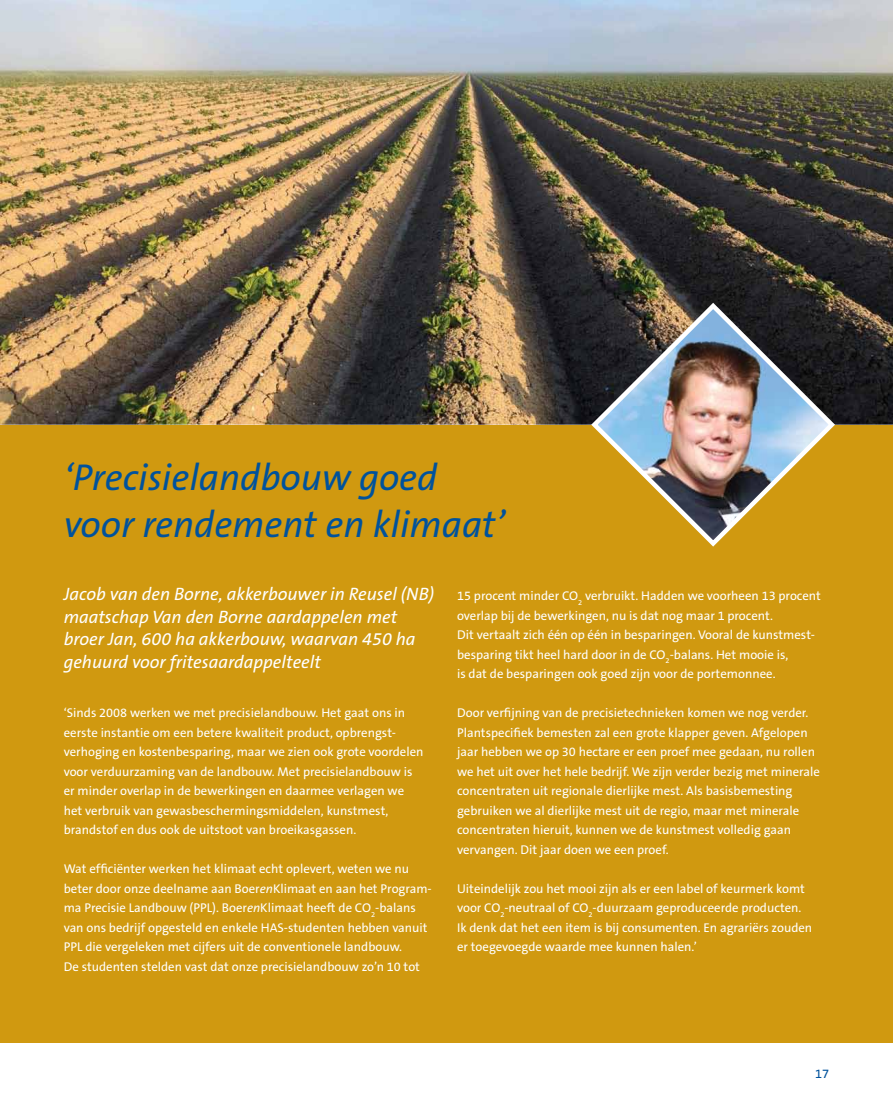
<style>
.page{position:relative;width:893px;height:1106px;background:#fff}
.page>*{position:absolute;margin:0;border:0;box-sizing:border-box;transform-origin:0 0}
.t1{font:italic 37.5px/46.5px "The Sans B5 Plain";color:#00529c}
.t2{font:italic 18px/22.5px "The Sans B5 Plain";color:#fff}
.t3{font:12.75px/19.5px "The Sans B5 Plain";color:#fff}
.t4{font:12.75px "The Sans B5 Plain";color:#00529c}
.s1{font-style:italic}
</style>
<div class="page">
<div style="left:0;top:0;width:893px;height:1042px;background:#d09910"></div>
<img style="left:0;top:0;width:893px;height:424px">
<img style="left:588px;top:299px;width:250px;height:248px">
<h1 class="t1" style="left:64px;top:455px;width:443px">‘Precisielandbouw goed voor rendement en klimaat’</h1>
<h2 class="t2" style="left:64px;top:583px;width:372px">Jacob van den Borne, akkerbouwer in Reusel (NB) maatschap Van den Borne aardappelen met broer Jan, 600 ha akkerbouw, waarvan 450 ha gehuurd voor fritesaardappelteelt</h2>
<p class="t3" style="left:64px;top:703px;width:361px">‘Sinds 2008 werken we met precisielandbouw. Het gaat ons in eerste instantie om een betere kwaliteit product, opbrengst&shy;verhoging en kostenbesparing, maar we zien ook grote voordelen voor verduurzaming van de landbouw. Met precisielandbouw is er minder overlap in de bewerkingen en daarmee verlagen we het verbruik van gewasbeschermingsmiddelen, kunstmest, brandstof en dus ook de uitstoot van broeikasgassen.</p>
<p class="t3" style="left:64px;top:859px;width:370px">Wat efficiënter werken het klimaat echt oplevert, weten we nu beter door onze deelname aan Boer<span class="s1">en</span>Klimaat en aan het Program&shy;ma Precisie Landbouw (PPL). Boer<span class="s1">en</span>Klimaat heeft de CO<sub>2</sub>-balans van ons bedrijf opgesteld en enkele HAS-studenten hebben vanuit PPL die vergeleken met cijfers uit de conventionele landbouw.<br>De studenten stelden vast dat onze precisielandbouw zo’n 10 tot</p>
<p class="t3" style="left:457px;top:586px;width:365px">15 procent minder CO<sub>2</sub> verbruikt. Hadden we voorheen 13 procent overlap bij de bewerkingen, nu is dat nog maar 1 procent.<br>Dit vertaalt zich één op één in besparingen. Vooral de kunstmest&shy;besparing tikt heel hard door in de CO<sub>2</sub>-balans. Het mooie is,<br>is dat de besparingen ook goed zijn voor de portemonnee.</p>
<p class="t3" style="left:457px;top:703px;width:364px">Door verfijning van de precisietechnieken komen we nog verder.<br>Plantspecifiek bemesten zal een grote klapper geven. Afgelopen jaar hebben we op 30 hectare er een proef mee gedaan, nu rollen we het uit over het hele bedrijf. We zijn verder bezig met minerale concentraten uit regionale dierlijke mest. Als basisbemesting gebruiken we al dierlijke mest uit de regio, maar met minerale concentraten hieruit, kunnen we de kunstmest volledig gaan vervangen. Dit jaar doen we een proef.</p>
<p class="t3" style="left:457px;top:879px;width:357px">Uiteindelijk zou het mooi zijn als er een label of keurmerk komt voor CO<sub>2</sub>-neutraal of CO<sub>2</sub>-duurzaam geproduceerde producten.<br>Ik denk dat het een item is bij consumenten. En agrariërs zouden er toegevoegde waarde mee kunnen halen.’</p>
<p class="t4" style="left:815px;top:1067px;width:16px">17</p>
</div>
